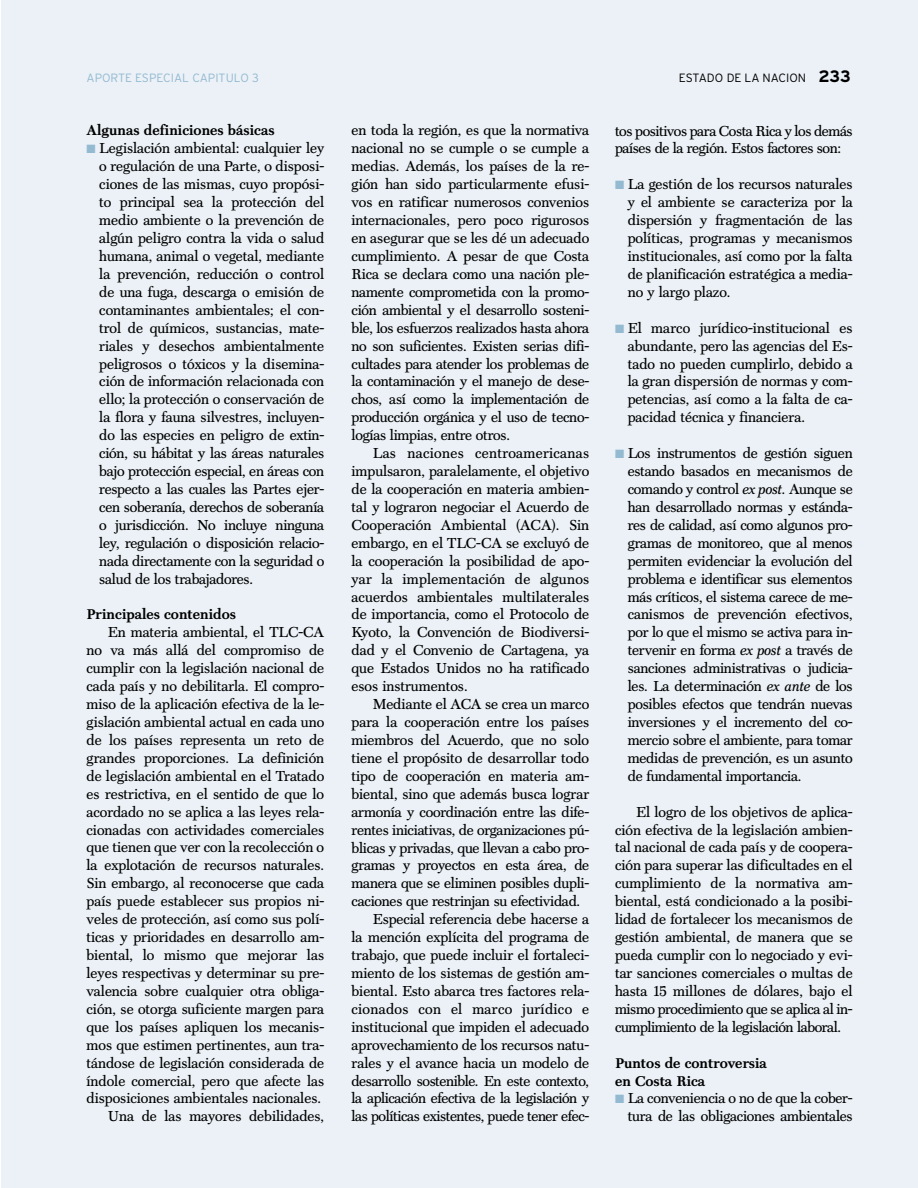
<style>
.page{position:relative;width:918px;height:1188px;background:#fff}
.page>*{position:absolute;margin:0;border:0;box-sizing:border-box;transform-origin:0 0}
.t1{font:14.55px/18px "Scotch Text";color:#000;text-align:justify}
.t2{font:14.55px/18px "Scotch Text";letter-spacing:-.025em;color:#000}
.t3{font:14.55px "Scotch Text";letter-spacing:.02em;color:#000}
.t4{font:700 14.25px/18px "Scotch Text";color:#000}
.t5{font:300 12px "Interstate";color:#94bad2}
.t6{font:300 12px "Interstate";color:#000}
.s1{font-weight:700;font-size:16.5px}
.s2{color:#94bad2}
.s3{font-style:italic}
</style>
<div class="page">
<div style="left:1px;top:0;width:917px;height:1188px;background:#ebf1f6"></div>
<p class="t5" style="left:87px;top:73px;width:174px">APORTE ESPECIAL CAPITULO 3</p>
<p class="t6" style="left:679px;top:73px;width:174px">ESTADO DE LA NACION <span class="s1">233</span></p>
<p class="t4" style="left:87px;top:122px;width:190px">Algunas definiciones básicas</p>
<p class="t1" style="left:99px;top:140px;width:226px;text-indent:-13px"><span class="s2">■</span> Legislación ambiental: cualquier ley o regulación de una Parte, o disposi&shy;ciones de las mismas, cuyo propósi&shy;to principal sea la protección del medio ambiente o la prevención de algún peligro contra la vida o salud humana, animal o vegetal, mediante la prevención, reducción o control de una fuga, descarga o emisión de contaminantes ambientales; el con&shy;trol de químicos, sustancias, mate&shy;riales y desechos ambientalmente peligrosos o tóxicos y la disemina&shy;ción de información relacionada con ello; la protección o conservación de la flora y fauna silvestres, incluyen&shy;do las especies en peligro de extin&shy;ción, su hábitat y las áreas naturales bajo protección especial, en áreas con respecto a las cuales las Partes ejer&shy;cen soberanía, derechos de soberanía o jurisdicción. No incluye ninguna ley, regulación o disposición relacio&shy;nada directamente con la seguridad o salud de los trabajadores.</p>
<p class="t4" style="left:87px;top:606px;width:151px">Principales contenidos</p>
<p class="t1" style="left:87px;top:624px;width:239px;text-align:right">En materia ambiental, el TLC-CA<br>no va más allá del compromiso de cumplir con la legislación nacional de cada país y no debilitarla. El compro&shy;miso de la aplicación efectiva de la le&shy;gislación ambiental actual en cada uno de los países representa un reto de grandes proporciones. La definición de legislación ambiental en el Tratado es restrictiva, en el sentido de que lo acordado no se aplica a las leyes rela&shy;cionadas con actividades comerciales que tienen que ver con la recolección o la explotación de recursos naturales.<br>Sin embargo, al reconocerse que cada país puede establecer sus propios ni&shy;veles de protección, así como sus polí&shy;ticas y prioridades en desarrollo am&shy;biental, lo mismo que mejorar las leyes respectivas y determinar su pre&shy;valencia sobre cualquier otra obliga&shy;ción, se otorga suficiente margen para que los países apliquen los mecanis&shy;mos que estimen pertinentes, aun tra&shy;tándose de legislación considerada de índole comercial, pero que afecte las disposiciones ambientales nacionales.<br>Una de las mayores debilidades,</p>
<p class="t1" style="left:352px;top:122px;width:239px">en toda la región, es que la normativa nacional no se cumple o se cumple a medias. Además, los países de la re&shy;gión han sido particularmente efusi&shy;vos en ratificar numerosos convenios internacionales, pero poco rigurosos en asegurar que se les dé un adecuado cumplimiento. A pesar de que Costa Rica se declara como una nación ple&shy;namente comprometida con la promo&shy;ción ambiental y el desarrollo sosteni&shy;ble, los esfuerzos realizados hasta ahora no son suficientes. Existen serias difi&shy;cultades para atender los problemas de la contaminación y el manejo de dese&shy;chos, así como la implementación de producción orgánica y el uso de tecno&shy;logías limpias, entre otros.</p>
<p class="t1" style="left:352px;top:445px;width:239px;text-indent:21px">Las naciones centroamericanas impulsaron, paralelamente, el objetivo de la cooperación en materia ambien&shy;tal y lograron negociar el Acuerdo de Cooperación Ambiental (ACA). Sin embargo, en el TLC-CA se excluyó de la cooperación la posibilidad de apo&shy;yar la implementación de algunos acuerdos ambientales multilaterales de importancia, como el Protocolo de Kyoto, la Convención de Biodiversi&shy;dad y el Convenio de Cartagena, ya que Estados Unidos no ha ratificado esos instrumentos.</p>
<p class="t1" style="left:373px;top:696px;width:218px">Mediante el ACA se crea un marco</p>
<p class="t1" style="left:352px;top:714px;width:239px">para la cooperación entre los países</p>
<p class="t1" style="left:352px;top:732px;width:239px">miembros del Acuerdo, que no solo</p>
<p class="t1" style="left:352px;top:750px;width:239px">tiene el propósito de desarrollar todo</p>
<p class="t1" style="left:352px;top:767px;width:239px">tipo de cooperación en materia am-</p>
<p class="t1" style="left:352px;top:785px;width:239px">biental, sino que además busca lograr</p>
<p class="t1" style="left:352px;top:803px;width:239px">armonía y coordinación entre las dife-</p>
<p class="t1" style="left:352px;top:821px;width:239px">rentes iniciativas, de organizaciones pú-</p>
<p class="t1" style="left:352px;top:839px;width:239px">blicas y privadas, que llevan a cabo pro-</p>
<p class="t1" style="left:352px;top:857px;width:239px">gramas y proyectos en esta área, de</p>
<p class="t1" style="left:352px;top:875px;width:239px">manera que se eliminen posibles dupli-</p>
<p class="t1" style="left:352px;top:893px;width:230px">caciones que restrinjan su efectividad.</p>
<p class="t1" style="left:373px;top:911px;width:218px">Especial referencia debe hacerse a</p>
<p class="t1" style="left:352px;top:929px;width:239px">la mención explícita del programa de</p>
<p class="t1" style="left:352px;top:947px;width:239px">trabajo, que puede incluir el fortaleci-</p>
<p class="t1" style="left:352px;top:965px;width:239px">miento de los sistemas de gestión am-</p>
<p class="t1" style="left:352px;top:983px;width:239px">biental. Esto abarca tres factores rela-</p>
<p class="t3" style="left:352px;top:1002px;width:239px">cionados con el marco jurídico e</p>
<p class="t1" style="left:352px;top:1018px;width:239px">institucional que impiden el adecuado</p>
<p class="t1" style="left:352px;top:1036px;width:239px">aprovechamiento de los recursos natu-</p>
<p class="t1" style="left:352px;top:1054px;width:239px">rales y el avance hacia un modelo de</p>
<p class="t2" style="left:352px;top:1072px;width:239px">desarrollo sostenible. En este contexto,</p>
<p class="t2" style="left:352px;top:1090px;width:239px">la aplicación efectiva de la legislación y</p>
<p class="t2" style="left:352px;top:1108px;width:239px">las políticas existentes, puede tener efec-</p>
<p class="t2" style="left:615px;top:122px;width:239px">tos positivos para Costa Rica y los demás países de la región. Estos factores son:</p>
<p class="t1" style="left:628px;top:176px;width:226px;text-indent:-13px"><span class="s2">■</span> La gestión de los recursos naturales y el ambiente se caracteriza por la dispersión y fragmentación de las políticas, programas y mecanismos institucionales, así como por la falta de planificación estratégica a media&shy;no y largo plazo.</p>
<p class="t1" style="left:628px;top:319px;width:226px;text-indent:-13px"><span class="s2">■</span> El marco jurídico-institucional es abundante, pero las agencias del Es&shy;tado no pueden cumplirlo, debido a la gran dispersión de normas y com&shy;petencias, así como a la falta de ca&shy;pacidad técnica y financiera.</p>
<p class="t1" style="left:628px;top:445px;width:226px;text-indent:-13px"><span class="s2">■</span> Los instrumentos de gestión siguen estando basados en mecanismos de comando y control <span class="s3">ex post.</span> Aunque se han desarrollado normas y estánda&shy;res de calidad, así como algunos pro&shy;gramas de monitoreo, que al menos permiten evidenciar la evolución del problema e identificar sus elementos más críticos, el sistema carece de me&shy;canismos de prevención efectivos, por lo que el mismo se activa para in&shy;tervenir en forma <span class="s3">ex post</span> a través de sanciones administrativas o judicia&shy;les. La determinación <span class="s3">ex ante</span> de los posibles efectos que tendrán nuevas inversiones y el incremento del co&shy;mercio sobre el ambiente, para tomar medidas de prevención, es un asunto de fundamental importancia.</p>
<p class="t1" style="left:615px;top:803px;width:239px;text-indent:21px">El logro de los objetivos de aplica&shy;ción efectiva de la legislación ambien&shy;tal nacional de cada país y de coopera&shy;ción para superar las dificultades en el cumplimiento de la normativa am&shy;biental, está condicionado a la posibi&shy;lidad de fortalecer los mecanismos de gestión ambiental, de manera que se pueda cumplir con lo negociado y evi&shy;tar sanciones comerciales o multas de hasta 15 millones de dólares, bajo el mismo procedimiento que se aplica al in&shy;cumplimiento de la legislación laboral.</p>
<p class="t4" style="left:615px;top:1054px;width:154px">Puntos de controversia en Costa Rica</p>
<p class="t1" style="left:615px;top:1090px;width:239px;text-align:right"><span class="s2">■</span> La conveniencia o no de que la cober&shy;tura de las obligaciones ambientales</p>
</div>
